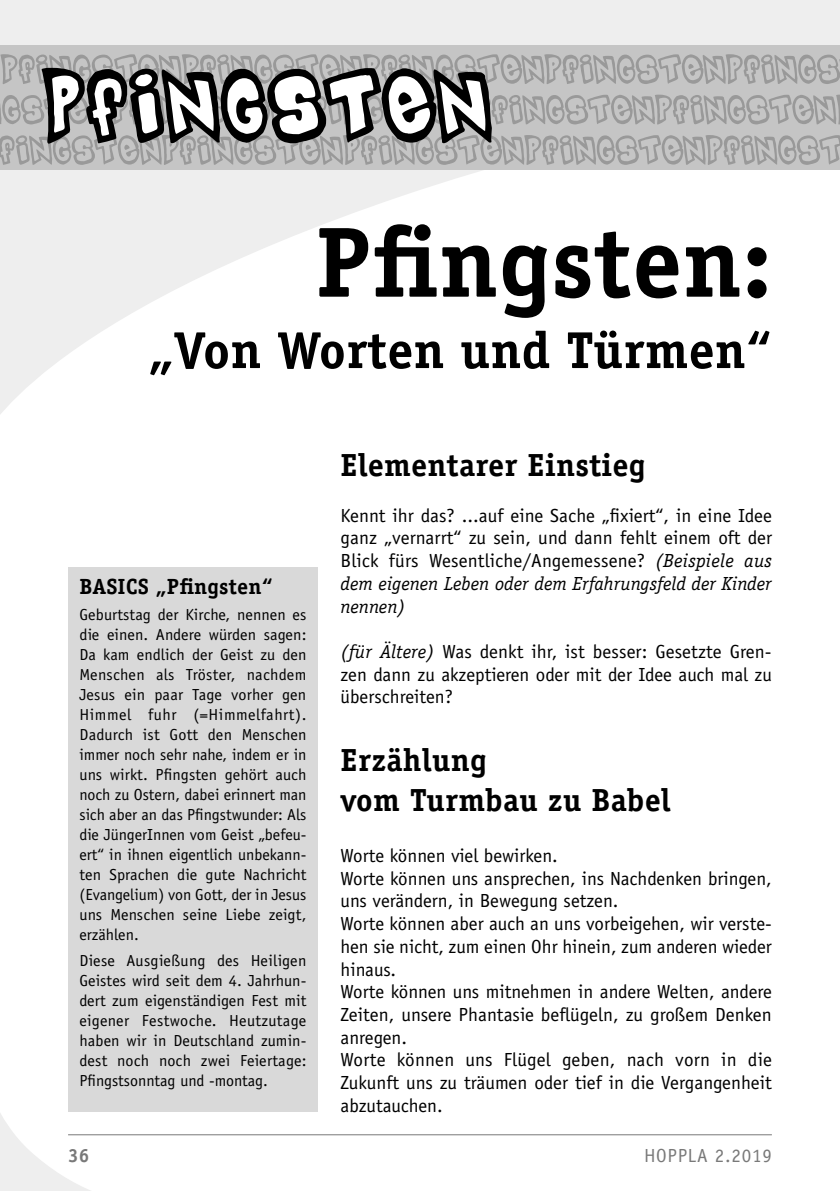
<style>
.page{position:relative;width:840px;height:1191px;background:#fff}
.page>*{position:absolute;margin:0;border:0;box-sizing:border-box;transform-origin:0 0}
.t1{font:700 100px "Officina Serif Std";letter-spacing:.005em;color:#000}
.t2{font:700 52px "Officina Serif Std";letter-spacing:.005em;color:#000}
.t3{font:700 32px/40px "Officina Serif Std";letter-spacing:.01em;color:#000}
.t4{font:700 22px "Officina Serif Std";letter-spacing:.01em;color:#000}
.t5{font:19px/22.6px "Officina Sans Std";color:#000;text-align:justify}
.t6{font:italic 19px/22.6px "Officina Serif Std";color:#000}
.t7{font:19px "Officina Sans Std";letter-spacing:.04em;color:#797979}
.t8{font:700 19px "Officina Sans Std";color:#797979}
.t9{font:16px/20px "Officina Sans Std";color:#000;text-align:justify}
.s1{font-family:"Officina Serif Std";font-style:italic}
</style>
<div class="page">
<svg style="left:0;top:0;width:839px;height:414px"></svg>
<hr style="left:68px;top:1134px;width:703px;height:1px;background:#797979">
<div style="left:68px;top:567px;width:249px;height:544px;background:#d9d9d9"></div>
<div style="left:0;top:45px;width:839px;height:125px;background:#c5c5c5"></div>
<svg style="left:0;top:54px;width:839px;height:111px"></svg>
<svg style="left:0;top:1111px;width:159px;height:80px"></svg>
<h1 class="t1" style="left:315px;top:200px;width:458px">Pfingsten:</h1>
<h2 class="t2" style="left:147px;top:318px;width:625px">„Von Worten und Türmen“</h2>
<h3 class="t4" style="left:79px;top:573px;width:195px">BASICS „Pfingsten“</h3>
<p class="t9" style="left:79px;top:604px;width:228px">Geburtstag der Kirche, nennen es die einen. Andere würden sagen:<br>Da kam endlich der Geist zu den Menschen als Tröster, nachdem Jesus ein paar Tage vorher gen Himmel fuhr (=Himmelfahrt).<br>Dadurch ist Gott den Menschen immer noch sehr nahe, indem er in uns wirkt. Pfingsten gehört auch noch zu Ostern, dabei erinnert man sich aber an das Pfingstwunder: Als die JüngerInnen vom Geist „befeu&shy;ert“ in ihnen eigentlich unbekann&shy;ten Sprachen die gute Nachricht (Evangelium) von Gott, der in Jesus uns Menschen seine Liebe zeigt, erzählen.</p>
<p class="t9" style="left:79px;top:950px;width:228px">Diese Ausgießung des Heiligen Geistes wird seit dem 4. Jahrhun&shy;dert zum eigenständigen Fest mit eigener Festwoche. Heutzutage haben wir in Deutschland zumin&shy;dest noch noch zwei Feiertage:<br>Pfingstsonntag und -montag.</p>
<h3 class="t3" style="left:340px;top:445px;width:306px">Elementarer Einstieg</h3>
<p class="t5" style="left:340px;top:504px;width:433px">Kennt ihr das? ...auf eine Sache „fixiert“, in eine Idee ganz „vernarrt“ zu sein, und dann fehlt einem oft der Blick fürs Wesentliche/Angemessene? <span class="s1">(Beispiele aus</span></p>
<p class="t6" style="left:340px;top:572px;width:432px">dem eigenen Leben oder dem Erfahrungsfeld der Kinder nennen)</p>
<p class="t5" style="left:340px;top:640px;width:432px"><span class="s1">(für Ältere)</span> Was denkt ihr, ist besser: Gesetzte Gren&shy;zen dann zu akzeptieren oder mit der Idee auch mal zu überschreiten?</p>
<h3 class="t3" style="left:340px;top:740px;width:331px">Erzählung<br>vom Turmbau zu Babel</h3>
<p class="t5" style="left:340px;top:844px;width:432px;text-align:left">Worte können viel bewirken.<br>Worte können uns ansprechen, ins Nachdenken bringen, uns verändern, in Bewegung setzen.<br>Worte können aber auch an uns vorbeigehen, wir verste&shy;hen sie nicht, zum einen Ohr hinein, zum anderen wieder hinaus.<br>Worte können uns mitnehmen in andere Welten, andere Zeiten, unsere Phantasie beflügeln, zu großem Denken anregen.<br>Worte können uns Flügel geben, nach vorn in die Zukunft uns zu träumen oder tief in die Vergangenheit abzutauchen.</p>
<p class="t8" style="left:68px;top:1144px;width:23px">36</p>
<p class="t7" style="left:643px;top:1144px;width:129px">HOPPLA 2.2019</p>
</div>
